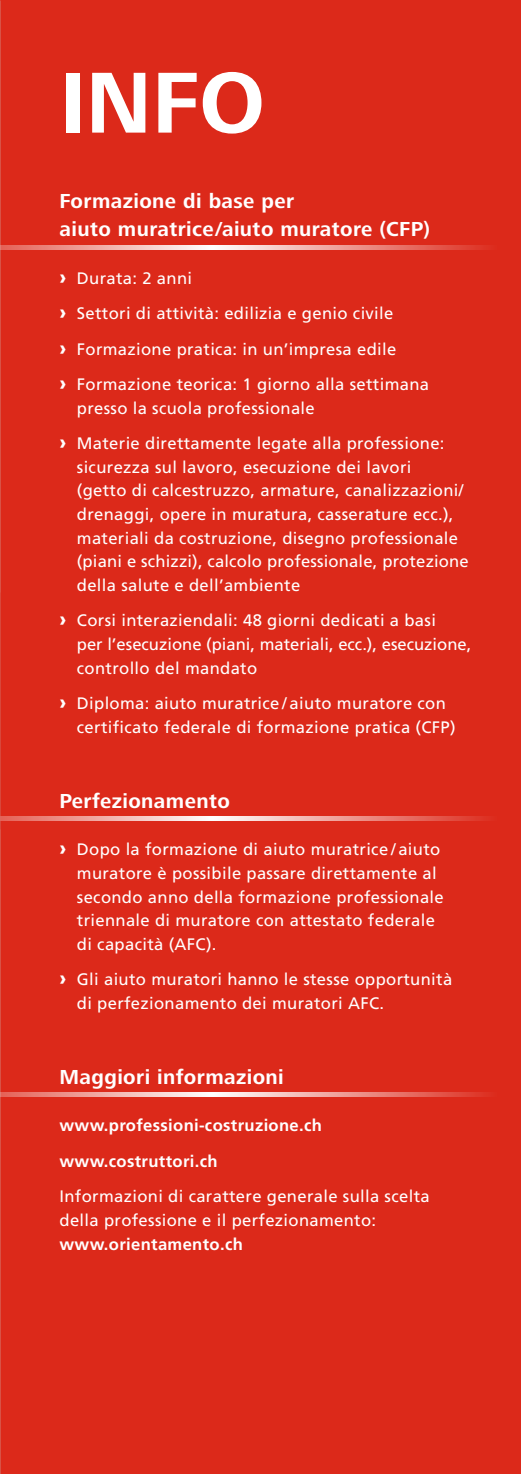
<style>
.page{position:relative;width:521px;height:1474px;background:#fff}
.page>*{position:absolute;margin:0;border:0;box-sizing:border-box;transform-origin:0 0}
.t1{font:700 89.6px "Frutiger Next LT";color:#fff}
.t2{font:700 21px/28px "Frutiger Next LT";letter-spacing:.02em;color:#fff}
.t3{font:16.62px/23.6px "Frutiger LT Std";letter-spacing:.02em;color:#fff}
.t4{font:700 16.62px/35.5px "Frutiger LT Std";letter-spacing:.02em;color:#fff}
.s1{font-weight:900;font-size:20.12px}
</style>
<div class="page">
<div style="left:0;top:0;width:521px;height:1473px;background:#dc291a"></div>
<svg style="left:0;top:245px;width:485px;height:5px"></svg>
<svg style="left:0;top:815px;width:485px;height:5px"></svg>
<svg style="left:0;top:1092px;width:485px;height:4px"></svg>
<h1 class="t1" style="left:60px;top:53px;width:207px">INFO</h1>
<p class="t2" style="left:60px;top:187px;width:372px">Formazione di base per<br>aiuto muratrice/aiuto muratore (CFP)</p>
<p class="t3" style="left:60px;top:260px;width:371px;line-height:35.4px"><span class="s1">›</span> Durata: 2 anni<br><span class="s1">›</span> Settori di attività: edilizia e genio civile<br><span class="s1">›</span> Formazione pratica: in un’impresa edile<br><span class="s1">›</span> Formazione teorica: 1 giorno alla settimana</p>
<p class="t3" style="left:60px;top:390px;width:386px;line-height:35.5px;text-indent:17px">presso la scuola professionale<br><span class="s1">›</span> Materie direttamente legate alla professione:</p>
<p class="t3" style="left:77px;top:455px;width:393px">sicurezza sul lavoro, esecuzione dei lavori<br>(getto di calcestruzzo, armature, canalizzazioni/ drenaggi, opere in muratura, casserature ecc.), materiali da costruzione, disegno professionale (piani e schizzi), calcolo professionale, protezione della salute e dell’ambiente</p>
<p class="t3" style="left:77px;top:609px;width:396px;text-indent:-17px"><span class="s1">›</span> Corsi interaziendali: 48 giorni dedicati a basi<br>per l’esecuzione (piani, materiali, ecc.), esecuzione, controllo del mandato</p>
<p class="t3" style="left:77px;top:691px;width:380px;text-indent:-17px"><span class="s1">›</span> Diploma: aiuto muratrice / aiuto muratore con certificato federale di formazione pratica (CFP)</p>
<p class="t2" style="left:60px;top:787px;width:172px">Perfezionamento</p>
<p class="t3" style="left:77px;top:837px;width:368px;text-indent:-17px"><span class="s1">›</span> Dopo la formazione di aiuto muratrice / aiuto muratore è possibile passare direttamente al secondo anno della formazione professionale triennale di muratore con attestato federale di capacità (AFC).</p>
<p class="t3" style="left:77px;top:967px;width:377px;text-indent:-17px"><span class="s1">›</span> Gli aiuto muratori hanno le stesse opportunità di perfezionamento dei muratori AFC.</p>
<p class="t2" style="left:60px;top:1063px;width:226px">Maggiori informazioni</p>
<p class="t4" style="left:60px;top:1107px;width:264px">www.professioni-costruzione.ch www.costruttori.ch</p>
<p class="t3" style="left:60px;top:1184px;width:372px">Informazioni di carattere generale sulla scelta della professione e il perfezionamento:</p>
<p class="t4" style="left:60px;top:1226px;width:185px">www.orientamento.ch</p>
</div>
